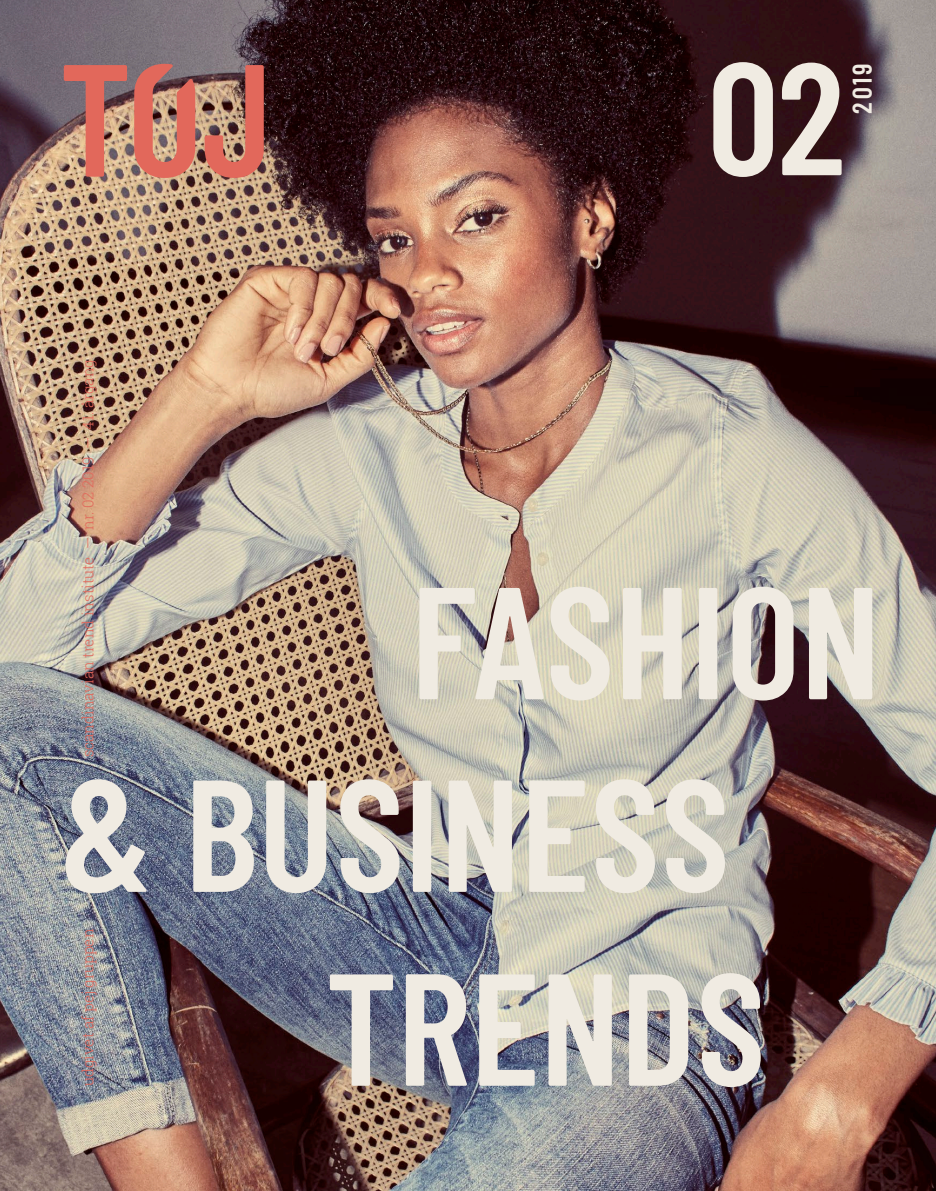
<style>
.page{position:relative;width:936px;height:1191px;background:#fff}
.page>*{position:absolute;margin:0;border:0;box-sizing:border-box;transform-origin:0 0}
.t1{font:600 159px/192.6px "Barlow Condensed";color:#f0ebe2}
.t2{font:600 27px "Barlow Condensed";color:#f0ebe2}
.t3{font:300 15px "Roboto Slab";color:#e2685b}
</style>
<div class="page">
<img style="left:0;top:0;width:935px;height:1191px">
<img style="left:64px;top:64px;width:200px;height:114px">
<h1 class="t1" style="left:708px;top:17px;width:137px">02</h1>
<h2 class="t2" style="left:845px;top:114px;width:51px;rotate:-90deg">2019</h2>
<p class="t3" style="left:78px;top:757px;width:399px;rotate:-90deg">scandinavian trend institute — nr. 02 2019 — 41. årgang</p>
<h1 class="t1" style="left:59px;top:541px;width:822px;text-indent:351px">FASHION &amp; BUSINESS</h1>
<p class="t3" style="left:78px;top:1085px;width:159px;rotate:-90deg">udgivet af pej gruppen</p>
<h1 class="t1" style="left:325px;top:928px;width:441px">TRENDS</h1>
</div>
